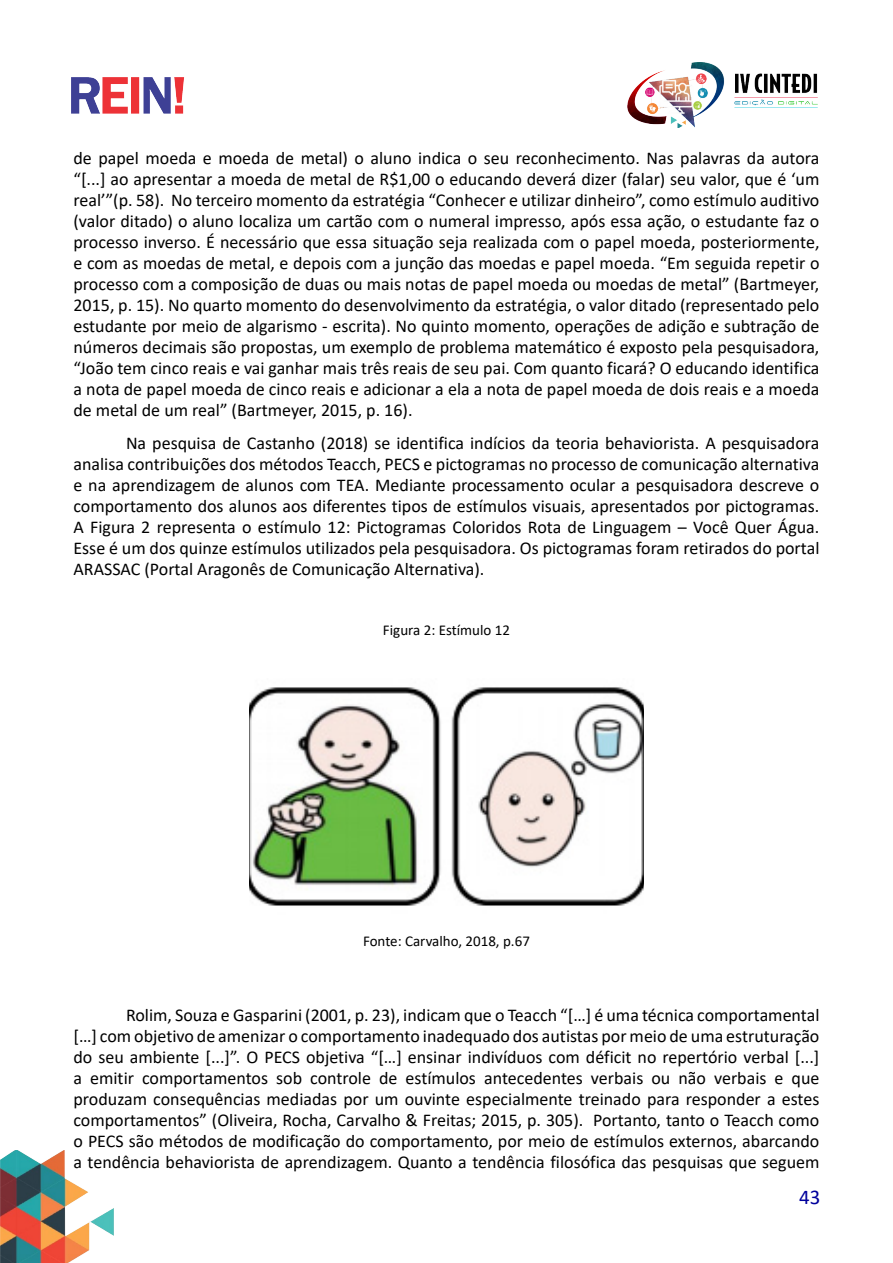
<style>
.page{position:relative;width:893px;height:1263px;background:#fff}
.page>*{position:absolute;margin:0;border:0;box-sizing:border-box;transform-origin:0 0}
.t1{font:21px "Calibri";color:#00009c}
.t2{font:18px/21px "Calibri";color:#000;text-align:justify}
.t3{font:15px "Calibri";color:#000}
</style>
<div class="page">
<img style="left:0;top:1150px;width:113px;height:113px">
<img style="left:71px;top:77px;width:113px;height:36px">
<img style="left:628px;top:63px;width:190px;height:65px">
<img style="left:249px;top:687px;width:395px;height:219px">
<p class="t2" style="left:74px;top:147px;width:747px">de papel moeda e moeda de metal) o aluno indica o seu reconhecimento. Nas palavras da autora “[...] ao apresentar a moeda de metal de R$1,00 o educando deverá dizer (falar) seu valor, que é ‘um real’”(p. 58). No terceiro momento da estratégia “Conhecer e utilizar dinheiro”, como estímulo auditivo (valor ditado) o aluno localiza um cartão com o numeral impresso, após essa ação, o estudante faz o processo inverso. É necessário que essa situação seja realizada com o papel moeda, posteriormente, e com as moedas de metal, e depois com a junção das moedas e papel moeda. “Em seguida repetir o processo com a composição de duas ou mais notas de papel moeda ou moedas de metal” (Bartmeyer, 2015, p. 15). No quarto momento do desenvolvimento da estratégia, o valor ditado (representado pelo estudante por meio de algarismo - escrita). No quinto momento, operações de adição e subtração de números decimais são propostas, um exemplo de problema matemático é exposto pela pesquisadora, “João tem cinco reais e vai ganhar mais três reais de seu pai. Com quanto ficará? O educando identifica a nota de papel moeda de cinco reais e adicionar a ela a nota de papel moeda de dois reais e a moeda de metal de um real” (Bartmeyer, 2015, p. 16).</p>
<p class="t2" style="left:74px;top:432px;width:747px;text-indent:53px">Na pesquisa de Castanho (2018) se identifica indícios da teoria behaviorista. A pesquisadora analisa contribuições dos métodos Teacch, PECS e pictogramas no processo de comunicação alternativa e na aprendizagem de alunos com TEA. Mediante processamento ocular a pesquisadora descreve o comportamento dos alunos aos diferentes tipos de estímulos visuais, apresentados por pictogramas.<br>A Figura 2 representa o estímulo 12: Pictogramas Coloridos Rota de Linguagem – Você Quer Água.<br>Esse é um dos quinze estímulos utilizados pela pesquisadora. Os pictogramas foram retirados do portal ARASSAC (Portal Aragonês de Comunicação Alternativa).</p>
<p class="t3" style="left:383px;top:619px;width:129px">Figura 2: Estímulo 12</p>
<p class="t3" style="left:363px;top:931px;width:168px">Fonte: Carvalho, 2018, p.67</p>
<p class="t2" style="left:73px;top:1004px;width:747px;text-indent:53px">Rolim, Souza e Gasparini (2001, p. 23), indicam que o Teacch “[…] é uma técnica comportamental […] com objetivo de amenizar o comportamento inadequado dos autistas por meio de uma estruturação do seu ambiente [...]”. O PECS objetiva “[…] ensinar indivíduos com déficit no repertório verbal [...] a emitir comportamentos sob controle de estímulos antecedentes verbais ou não verbais e que produzam consequências mediadas por um ouvinte especialmente treinado para responder a estes comportamentos” (Oliveira, Rocha, Carvalho &amp; Freitas; 2015, p. 305). Portanto, tanto o Teacch como o PECS são métodos de modificação do comportamento, por meio de estímulos externos, abarcando a tendência behaviorista de aprendizagem. Quanto a tendência filosófica das pesquisas que seguem</p>
<p class="t1" style="left:799px;top:1182px;width:23px">43</p>
</div>
